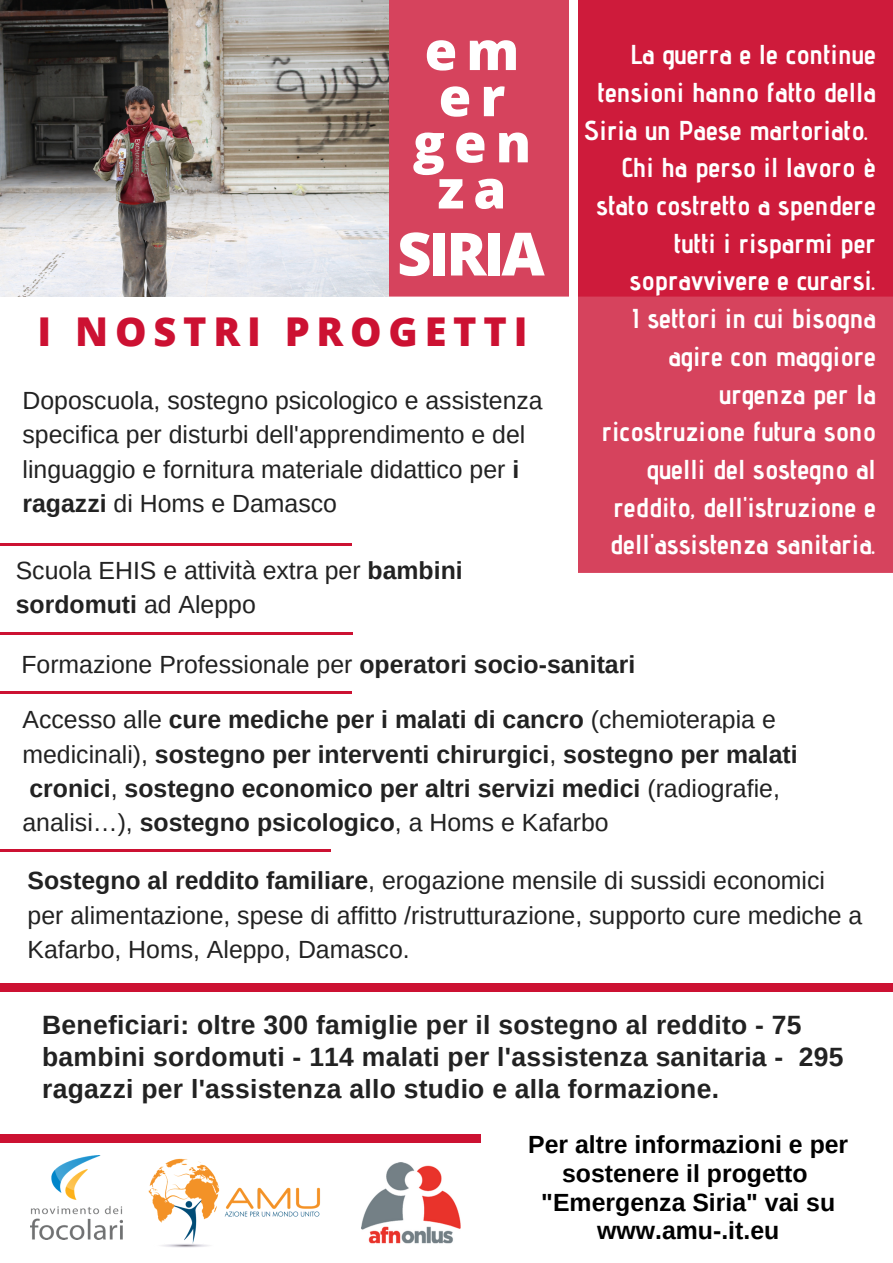
<style>
.page{position:relative;width:893px;height:1263px;background:#fff}
.page>*{position:absolute;margin:0;border:0;box-sizing:border-box;transform-origin:0 0}
.t1{font:800 59.62px "Open Sans";letter-spacing:-.05em;color:#fff}
.t2{font:800 52.95px/46.1px "Open Sans";letter-spacing:.17em;color:#fff;text-align:center}
.t3{font:800 39.75px "Open Sans";letter-spacing:.17em;color:#cc1132}
.t4{font:700 27.3px/37.7px "Advent Pro";color:#fff;text-align:right}
.t5{font:700 26.47px/32.1px "Arimo";letter-spacing:.01em;color:#222}
.t6{font:24.83px/34.3px "Arimo";color:#222}
.t7{font:700 24.83px/34.3px "Arimo";color:#222}
.t8{font:700 24.83px/28.7px "Arimo";color:#000;text-align:center}
.s1{font-weight:700}
.s2{font-weight:400}
</style>
<div class="page">
<div style="left:388px;top:0;width:181px;height:297px;background:#d6435d"></div>
<svg style="left:578px;top:0;width:315px;height:573px;background:#d12e4b"></svg>
<img style="left:0;top:0;width:388px;height:297px">
<svg style="left:337px;top:543px;width:14px;height:2px"></svg>
<svg style="left:0;top:543px;width:12px;height:2px"></svg>
<hr style="left:12px;top:543px;width:98px;height:2px;background:#cc1132">
<hr style="left:110px;top:543px;width:98px;height:2px;background:#cc1132">
<hr style="left:208px;top:543px;width:98px;height:2px;background:#cc1132">
<hr style="left:306px;top:543px;width:31px;height:2px;background:#cc1132">
<svg style="left:339px;top:632px;width:13px;height:2px"></svg>
<svg style="left:0;top:632px;width:13px;height:2px"></svg>
<hr style="left:13px;top:632px;width:98px;height:2px;background:#cc1132">
<hr style="left:111px;top:632px;width:98px;height:2px;background:#cc1132">
<hr style="left:209px;top:632px;width:98px;height:2px;background:#cc1132">
<hr style="left:307px;top:632px;width:32px;height:2px;background:#cc1132">
<svg style="left:337px;top:692px;width:14px;height:2px"></svg>
<svg style="left:0;top:692px;width:12px;height:2px"></svg>
<hr style="left:12px;top:692px;width:98px;height:2px;background:#cc1132">
<hr style="left:110px;top:692px;width:98px;height:2px;background:#cc1132">
<hr style="left:208px;top:692px;width:98px;height:2px;background:#cc1132">
<hr style="left:306px;top:692px;width:31px;height:2px;background:#cc1132">
<hr style="left:316px;top:849px;width:14px;height:3px;background:#cc1132">
<hr style="left:0;top:849px;width:90px;height:3px;background:#cc1132">
<hr style="left:89px;top:849px;width:98px;height:3px;background:#cc1132">
<hr style="left:187px;top:849px;width:98px;height:3px;background:#cc1132">
<hr style="left:285px;top:849px;width:32px;height:3px;background:#cc1132">
<div style="left:0;top:983px;width:23px;height:8px;background:#cc1132"></div>
<div style="left:22px;top:983px;width:337px;height:8px;background:#cc1132"></div>
<div style="left:358px;top:983px;width:337px;height:8px;background:#cc1132"></div>
<div style="left:694px;top:983px;width:199px;height:8px;background:#cc1132"></div>
<img style="left:30px;top:1155px;width:92px;height:85px">
<img style="left:362px;top:1162px;width:98px;height:82px">
<img style="left:148px;top:1158px;width:172px;height:90px">
<div style="left:432px;top:1134px;width:49px;height:9px;background:#cc1132"></div>
<div style="left:0;top:1134px;width:228px;height:9px;background:#cc1132"></div>
<div style="left:227px;top:1134px;width:207px;height:9px;background:#cc1132"></div>
<h2 class="t2" style="left:413px;top:26px;width:120px">em er gen za</h2>
<h1 class="t1" style="left:397px;top:212px;width:149px">SIRIA</h1>
<h3 class="t3" style="left:38px;top:303px;width:491px">I NOSTRI PROGETTI</h3>
<p class="t6" style="left:23px;top:383px;width:522px">Doposcuola, sostegno psicologico e assistenza specifica per disturbi dell'apprendimento e del linguaggio e fornitura materiale didattico per <span class="s1">i ragazzi</span> di Homs e Damasco</p>
<p class="t4" style="left:584px;top:35px;width:293px">La guerra e le continue tensioni hanno fatto della<br>Siria un Paese martoriato.<br>Chi ha perso il lavoro è stato costretto a spendere tutti i risparmi per sopravvivere e curarsi.<br>I settori in cui bisogna agire con maggiore urgenza per la ricostruzione futura sono quelli del sostegno al reddito, dell'istruzione e dell'assistenza sanitaria.</p>
<p class="t6" style="left:16px;top:553px;width:448px">Scuola EHIS e attività extra per <span class="s1">bambini sordomuti</span> ad Aleppo</p>
<p class="t6" style="left:21px;top:647px;width:615px">Formazione Professionale per <span class="s1">operatori socio-sanitari</span></p>
<p class="t7" style="left:23px;top:702px;width:777px"><span class="s2">Accesso alle</span> cure mediche per i malati di cancro <span class="s2">(chemioterapia e medicinali),</span> sostegno per interventi chirurgici<span class="s2">,</span> sostegno per malati cronici<span class="s2">,</span> sostegno economico per altri servizi medici <span class="s2">(radiografie, analisi…),</span> sostegno psicologico<span class="s2">, a Homs e Kafarbo</span></p>
<p class="t6" style="left:28px;top:863px;width:836px"><span class="s1">Sostegno al reddito familiare</span>, erogazione mensile di sussidi economici per alimentazione, spese di affitto /ristrutturazione, supporto cure mediche a<br>Kafarbo, Homs, Aleppo, Damasco.</p>
<p class="t5" style="left:42px;top:1009px;width:803px">Beneficiari: oltre 300 famiglie per il sostegno al reddito - 75 bambini sordomuti - 114 malati per l'assistenza sanitaria - 295 ragazzi per l'assistenza allo studio e alla formazione.</p>
<p class="t8" style="left:528px;top:1130px;width:322px">Per altre informazioni e per sostenere il progetto "Emergenza Siria" vai su www.amu-.it.eu</p>
</div>
